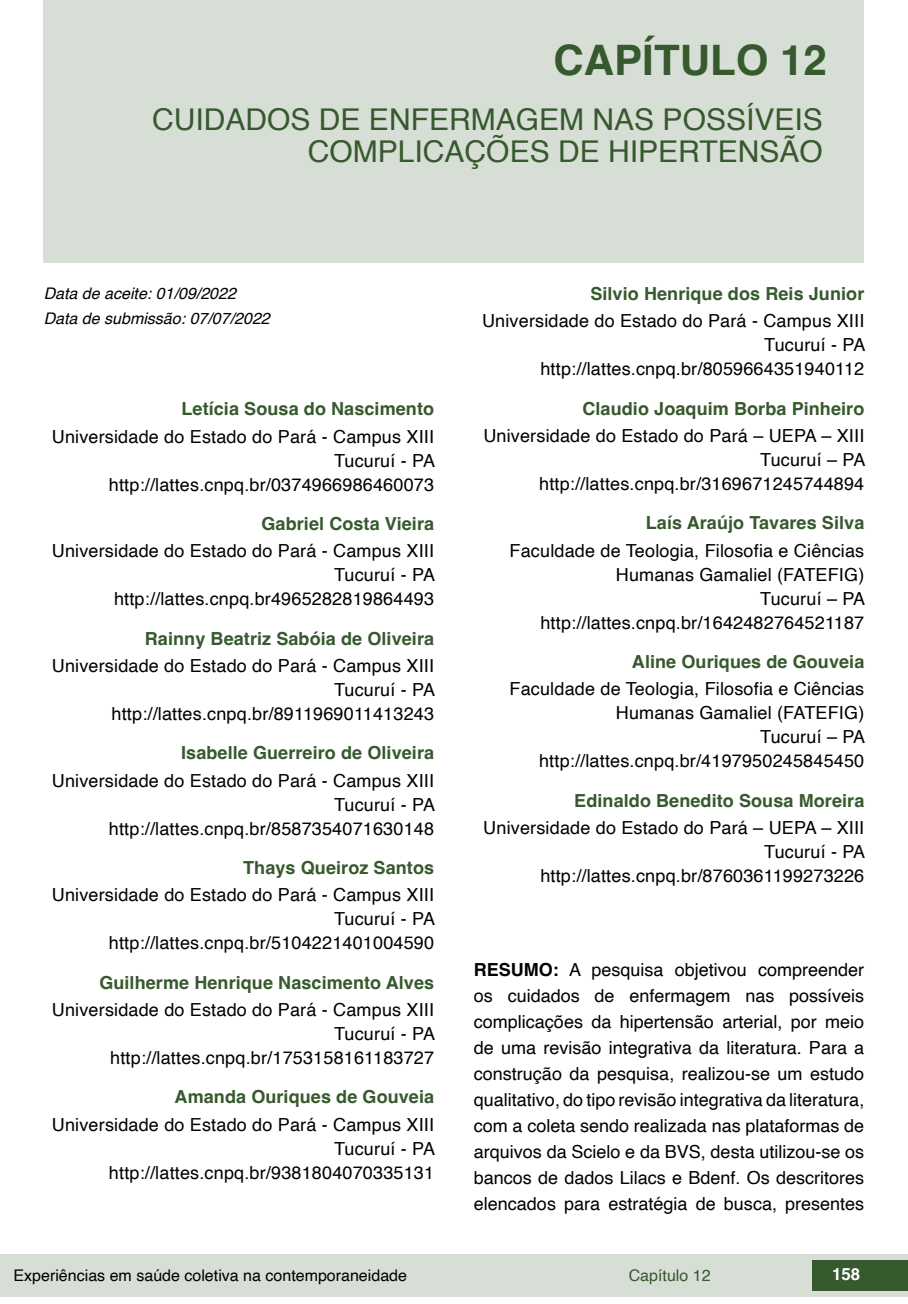
<style>
.page{position:relative;width:908px;height:1304px;background:#fff}
.page>*{position:absolute;margin:0;border:0;box-sizing:border-box;transform-origin:0 0}
.t1{font:700 42px "Helvetica";color:#36592e}
.t2{font:30px/32px "Helvetica";color:#36592e;text-align:right}
.t3{font:18px/24px "Helvetica";letter-spacing:.01em;color:#000;text-align:right}
.t4{font:700 18px "Helvetica";letter-spacing:.005em;color:#36592e}
.t5{font:700 16.8px "Helvetica";color:#fff}
.t6{font:italic 16px "Helvetica";color:#000}
.t7{font:16px "Helvetica";color:#000}
.t8{font:16px "Helvetica";color:#36592e}
.s1{font-weight:700}
</style>
<div class="page">
<div style="left:0;top:1254px;width:906px;height:43px;background:#d7ded5"></div>
<div style="left:812px;top:1261px;width:95px;height:30px;background:#36592e"></div>
<div style="left:44px;top:0;width:819px;height:263px;background:#d7ded5"></div>
<h1 class="t1" style="left:553px;top:35px;width:275px">CAPÍTULO 12</h1>
<h2 class="t2" style="left:152px;top:104px;width:672px">CUIDADOS DE ENFERMAGEM NAS POSSÍVEIS<br>COMPLICAÇÕES DE HIPERTENSÃO</h2>
<p class="t6" style="left:44px;top:280px;width:194px">Data de aceite: 01/09/2022</p>
<p class="t6" style="left:44px;top:306px;width:227px">Data de submissão: 07/07/2022</p>
<p class="t4" style="left:181px;top:398px;width:254px">Letícia Sousa do Nascimento</p>
<p class="t3" style="left:52px;top:425px;width:384px">Universidade do Estado do Pará - Campus XIII<br>Tucuruí - PA http://lattes.cnpq.br/0374966986460073</p>
<p class="t4" style="left:261px;top:513px;width:174px">Gabriel Costa Vieira</p>
<p class="t3" style="left:52px;top:540px;width:384px">Universidade do Estado do Pará - Campus XIII<br>Tucuruí - PA http://lattes.cnpq.br4965282819864493</p>
<p class="t4" style="left:145px;top:627px;width:290px">Rainny Beatriz Sabóia de Oliveira</p>
<p class="t3" style="left:52px;top:654px;width:384px">Universidade do Estado do Pará - Campus XIII<br>Tucuruí - PA http://lattes.cnpq.br/8911969011413243</p>
<p class="t4" style="left:181px;top:742px;width:254px">Isabelle Guerreiro de Oliveira</p>
<p class="t3" style="left:52px;top:769px;width:384px">Universidade do Estado do Pará - Campus XIII<br>Tucuruí - PA http://lattes.cnpq.br/8587354071630148</p>
<p class="t4" style="left:243px;top:857px;width:192px">Thays Queiroz Santos</p>
<p class="t3" style="left:52px;top:884px;width:384px">Universidade do Estado do Pará - Campus XIII<br>Tucuruí - PA http://lattes.cnpq.br/5104221401004590</p>
<p class="t4" style="left:99px;top:971px;width:336px">Guilherme Henrique Nascimento Alves</p>
<p class="t3" style="left:52px;top:998px;width:384px">Universidade do Estado do Pará - Campus XIII<br>Tucuruí - PA http://lattes.cnpq.br/1753158161183727</p>
<p class="t4" style="left:174px;top:1086px;width:261px">Amanda Ouriques de Gouveia</p>
<p class="t3" style="left:52px;top:1113px;width:384px">Universidade do Estado do Pará - Campus XIII<br>Tucuruí - PA http://lattes.cnpq.br/9381804070335131</p>
<p class="t4" style="left:590px;top:283px;width:275px">Silvio Henrique dos Reis Junior</p>
<p class="t3" style="left:482px;top:310px;width:384px">Universidade do Estado do Pará - Campus XIII<br>Tucuruí - PA http://lattes.cnpq.br/8059664351940112</p>
<p class="t4" style="left:582px;top:397px;width:283px">Claudio Joaquim Borba Pinheiro</p>
<p class="t3" style="left:483px;top:424px;width:383px">Universidade do Estado do Pará – UEPA – XIII<br>Tucuruí – PA http://lattes.cnpq.br/3169671245744894</p>
<p class="t4" style="left:645px;top:512px;width:220px">Laís Araújo Tavares Silva</p>
<p class="t3" style="left:509px;top:539px;width:357px">Faculdade de Teologia, Filosofia e Ciências<br>Humanas Gamaliel (FATEFIG)<br>Tucuruí – PA http://lattes.cnpq.br/1642482764521187</p>
<p class="t4" style="left:631px;top:651px;width:234px">Aline Ouriques de Gouveia</p>
<p class="t3" style="left:509px;top:678px;width:357px">Faculdade de Teologia, Filosofia e Ciências<br>Humanas Gamaliel (FATEFIG)<br>Tucuruí – PA http://lattes.cnpq.br/4197950245845450</p>
<p class="t4" style="left:574px;top:789px;width:291px">Edinaldo Benedito Sousa Moreira</p>
<p class="t3" style="left:483px;top:816px;width:383px">Universidade do Estado do Pará – UEPA – XIII<br>Tucuruí - PA http://lattes.cnpq.br/8760361199273226</p>
<p class="t3" style="left:473px;top:957px;width:392px;line-height:26px;text-align:justify"><span class="s1">RESUMO:</span> A pesquisa objetivou compreender os cuidados de enfermagem nas possíveis complicações da hipertensão arterial, por meio de uma revisão integrativa da literatura. Para a construção da pesquisa, realizou-se um estudo qualitativo, do tipo revisão integrativa da literatura, com a coleta sendo realizada nas plataformas de arquivos da Scielo e da BVS, desta utilizou-se os bancos de dados Lilacs e Bdenf. Os descritores elencados para estratégia de busca, presentes</p>
<p class="t7" style="left:14px;top:1263px;width:395px">Experiências em saúde coletiva na contemporaneidade</p>
<p class="t8" style="left:628px;top:1263px;width:83px">Capítulo 12</p>
<p class="t5" style="left:831px;top:1264px;width:30px">158</p>
</div>
